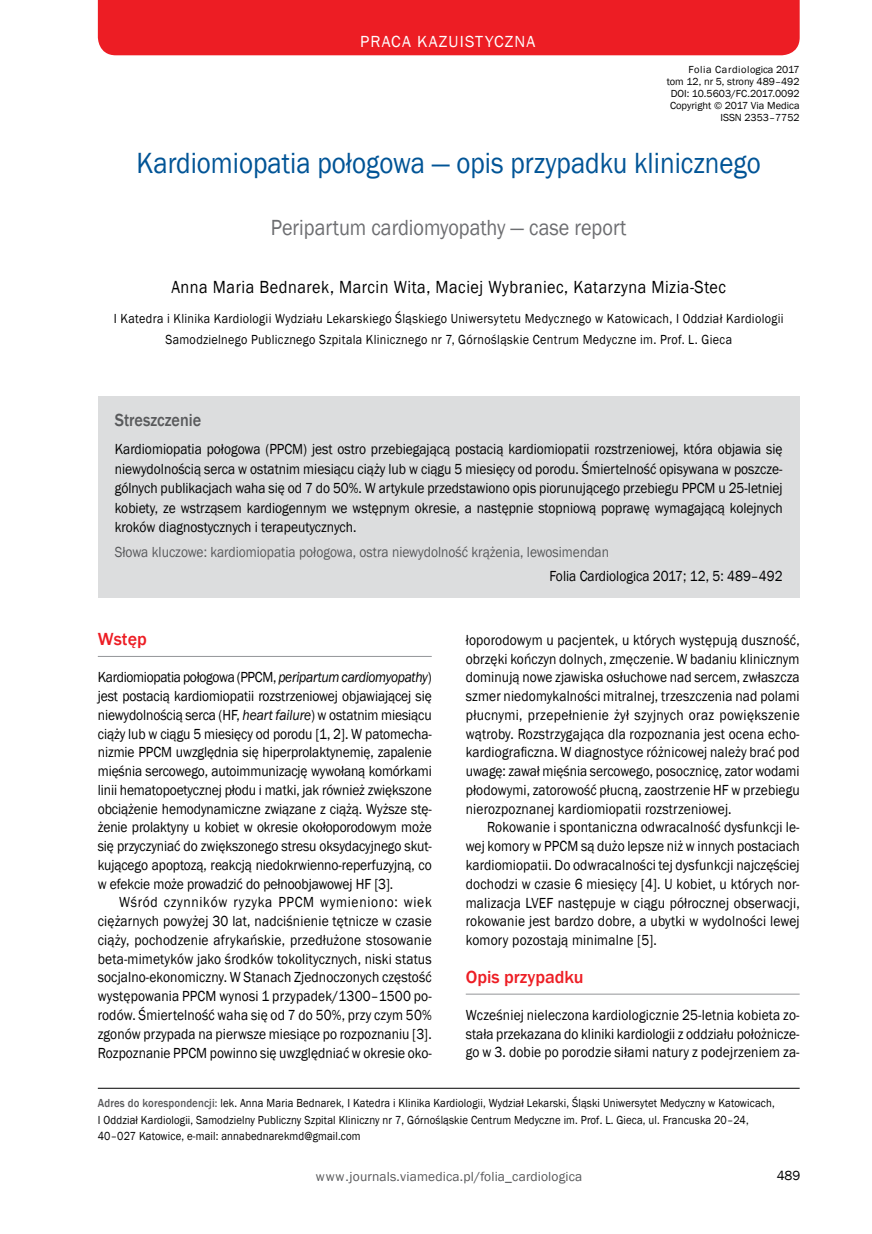
<style>
.page{position:relative;width:872px;height:1234px;background:#fff}
.page>*{position:absolute;margin:0;border:0;box-sizing:border-box;transform-origin:0 0}
.t1{font:30px "Franklin Gothic";color:#005496;scale:.9 1}
.t2{font:22.5px "Franklin Gothic";color:#6d6e71;scale:.9 1}
.t3{font:18px "Franklin Gothic";letter-spacing:.03em;color:#000;scale:.9 1}
.t4{font:500 18px "Franklin Gothic";color:#ed1d24}
.t5{font:500 18px "Franklin Gothic";color:#58595b;scale:.9 1}
.t6{font:16.5px "Franklin Gothic";letter-spacing:.07em;color:#fff}
.t7{font:15px/18.8px "Franklin Gothic";color:#000;text-align:justify;scale:.9 1}
.t8{font:15px "Franklin Gothic";color:#58595b;scale:.9 1}
.t9{font:13.5px/21px "Franklin Gothic";letter-spacing:.025em;color:#000;text-align:center;scale:.9 1}
.t10{font:13.5px "Franklin Gothic";letter-spacing:.01em;color:#58595b}
.t11{font:13.5px "Franklin Gothic";letter-spacing:.025em;color:#000}
.t12{font:12px/16.5px "Franklin Gothic";letter-spacing:.01em;color:#000;scale:.9 1}
.t13{font:10.5px/12px "Franklin Gothic";color:#000;text-align:right}
.s1{font-style:italic}
.s2{font-weight:500;color:#58595b}
</style>
<div class="page">
<div style="left:98px;top:0;width:701px;height:55px;background:#ed1d24"></div>
<hr style="left:98px;top:1087px;width:701px;height:1px;background:#000">
<div style="left:98px;top:396px;width:701px;height:201px;background:#dcddde"></div>
<hr style="left:98px;top:656px;width:334px;height:1px;background:#939598">
<hr style="left:466px;top:993px;width:333px;height:1px;background:#939598">
<p class="t6" style="left:360px;top:31px;width:177px">PRACA KAZUISTYCZNA</p>
<p class="t13" style="left:667px;top:64px;width:134px">Folia Cardiologica 2017<br>tom 12, nr 5, strony 489–492<br>DOI: 10.5603/FC.2017.0092<br>Copyright © 2017 Via Medica<br>ISSN 2353–7752</p>
<h1 class="t1" style="left:137px;top:145px;width:695px">Kardiomiopatia połogowa — opis przypadku klinicznego</h1>
<h2 class="t2" style="left:271px;top:213px;width:396px">Peripartum cardiomyopathy — case report</h2>
<p class="t3" style="left:171px;top:276px;width:618px">Anna Maria Bednarek, Marcin Wita, Maciej Wybraniec, Katarzyna Mizia-Stec</p>
<p class="t9" style="left:114px;top:308px;width:746px">I Katedra i Klinika Kardiologii Wydziału Lekarskiego Śląskiego Uniwersytetu Medycznego w Katowicach, I Oddział Kardiologii<br>Samodzielnego Publicznego Szpitala Klinicznego nr 7, Górnośląskie Centrum Medyczne im. Prof. L. Gieca</p>
<p class="t5" style="left:115px;top:409px;width:98px">Streszczenie</p>
<p class="t7" style="left:115px;top:439px;width:743px;line-height:19.5px">Kardiomiopatia połogowa (PPCM) jest ostro przebiegającą postacią kardiomiopatii rozstrzeniowej, która objawia się niewydolnością serca w ostatnim miesiącu ciąży lub w ciągu 5 miesięcy od porodu. Śmiertelność opisywana w poszcze&shy;gólnych publikacjach waha się od 7 do 50%. W artykule przedstawiono opis piorunującego przebiegu PPCM u 25-letniej kobiety, ze wstrząsem kardiogennym we wstępnym okresie, a następnie stopniową poprawę wymagającą kolejnych kroków diagnostycznych i terapeutycznych.</p>
<p class="t8" style="left:115px;top:542px;width:550px">Słowa kluczowe: kardiomiopatia połogowa, ostra niewydolność krążenia, lewosimendan</p>
<p class="t7" style="left:549px;top:566px;width:261px">Folia Cardiologica 2017; 12, 5: 489–492</p>
<p class="t4" style="left:98px;top:627px;width:50px">Wstęp</p>
<p class="t7" style="left:98px;top:668px;width:372px">Kardiomiopatia połogowa (PPCM, <span class="s1">peripartum cardiomyopathy</span>) jest postacią kardiomiopatii rozstrzeniowej objawiającej się niewydolnością serca (HF, <span class="s1">heart failure</span>) w ostatnim miesiącu ciąży lub w ciągu 5 miesięcy od porodu [1, 2]. W patomecha&shy;nizmie PPCM uwzględnia się hiperprolaktynemię, zapalenie mięśnia sercowego, autoimmunizację wywołaną komórkami linii hematopoetycznej płodu i matki, jak również zwiększone obciążenie hemodynamiczne związane z ciążą. Wyższe stę&shy;żenie prolaktyny u kobiet w okresie okołoporodowym może się przyczyniać do zwiększonego stresu oksydacyjnego skut&shy;kującego apoptozą, reakcją niedokrwienno-reperfuzyjną, co w efekcie może prowadzić do pełnoobjawowej HF [3].</p>
<p class="t7" style="left:98px;top:893px;width:372px;text-indent:21px">Wśród czynników ryzyka PPCM wymieniono: wiek ciężarnych powyżej 30 lat, nadciśnienie tętnicze w czasie ciąży, pochodzenie afrykańskie, przedłużone stosowanie beta-mimetyków jako środków tokolitycznych, niski status socjalno-ekonomiczny. W Stanach Zjednoczonych częstość występowania PPCM wynosi 1 przypadek/1300–1500 po&shy;rodów. Śmiertelność waha się od 7 do 50%, przy czym 50% zgonów przypada na pierwsze miesiące po rozpoznaniu [3].<br>Rozpoznanie PPCM powinno się uwzględniać w okresie oko-</p>
<p class="t7" style="left:466px;top:630px;width:372px">łoporodowym u pacjentek, u których występują duszność, obrzęki kończyn dolnych, zmęczenie. W badaniu klinicznym dominują nowe zjawiska osłuchowe nad sercem, zwłaszcza szmer niedomykalności mitralnej, trzeszczenia nad polami płucnymi, przepełnienie żył szyjnych oraz powiększenie wątroby. Rozstrzygająca dla rozpoznania jest ocena echo&shy;kardiograficzna. W diagnostyce różnicowej należy brać pod uwagę: zawał mięśnia sercowego, posocznicę, zator wodami płodowymi, zatorowość płucną, zaostrzenie HF w przebiegu nierozpoznanej kardiomiopatii rozstrzeniowej.</p>
<p class="t7" style="left:466px;top:818px;width:372px;text-indent:21px">Rokowanie i spontaniczna odwracalność dysfunkcji le&shy;wej komory w PPCM są dużo lepsze niż w innych postaciach kardiomiopatii. Do odwracalności tej dysfunkcji najczęściej dochodzi w czasie 6 miesięcy [4]. U kobiet, u których nor&shy;malizacja LVEF następuje w ciągu półrocznej obserwacji, rokowanie jest bardzo dobre, a ubytki w wydolności lewej komory pozostają minimalne [5].</p>
<p class="t4" style="left:466px;top:965px;width:119px">Opis przypadku</p>
<p class="t7" style="left:466px;top:1005px;width:372px">Wcześniej nieleczona kardiologicznie 25-letnia kobieta zo&shy;stała przekazana do kliniki kardiologii z oddziału położnicze&shy;go w 3. dobie po porodzie siłami natury z podejrzeniem za-</p>
<p class="t12" style="left:98px;top:1094px;width:753px"><span class="s2">Adres do korespondencji:</span> lek. Anna Maria Bednarek, I Katedra i Klinika Kardiologii, Wydział Lekarski, Śląski Uniwersytet Medyczny w Katowicach,<br>I Oddział Kardiologii, Samodzielny Publiczny Szpital Kliniczny nr 7, Górnośląskie Centrum Medyczne im. Prof. L. Gieca, ul. Francuska 20–24,<br>40–027 Katowice, e-mail: annabednarekmd@gmail.com</p>
<p class="t10" style="left:316px;top:1167px;width:268px">www.journals.viamedica.pl/folia_cardiologica</p>
<p class="t11" style="left:776px;top:1166px;width:25px">489</p>
</div>
